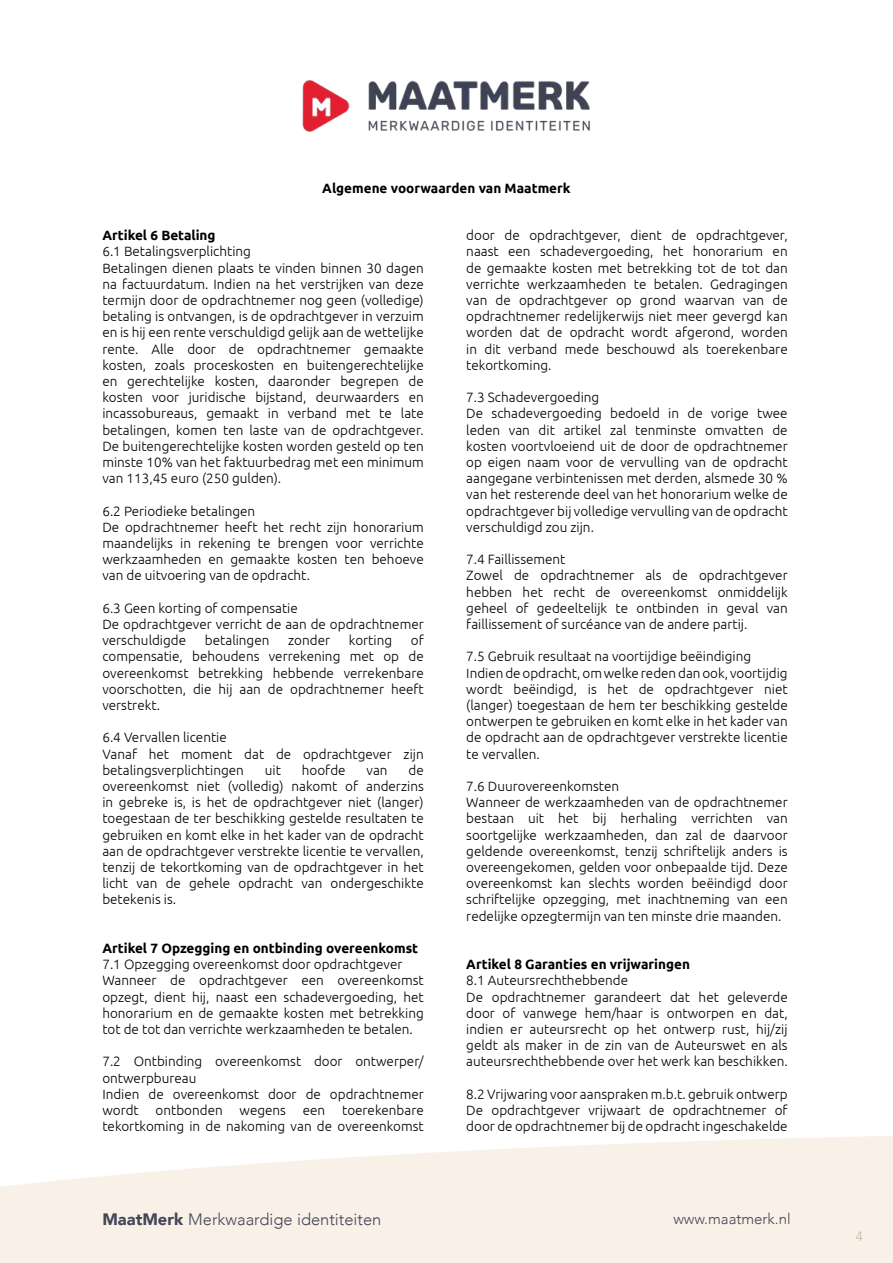
<style>
.page{position:relative;width:893px;height:1263px;background:#fff}
.page>*{position:absolute;margin:0;border:0;box-sizing:border-box;transform-origin:0 0}
.t1{font:300 16.5px "Avenir";color:#444658}
.t2{font:300 15px "Avenir";color:#444658}
.t3{font:300 13.5px/16.2px "Ubuntu";color:#000}
.t4{font:700 13.5px "Ubuntu";color:#000}
.t5{font:300 13.5px "Avenir";color:#c2b5ab}
.s1{font-weight:900}
</style>
<div class="page">
<svg style="left:0;top:1136px;width:893px;height:127px;fill:#f9f1e8"></svg>
<img style="left:302px;top:80px;width:288px;height:52px">
<p class="t4" style="left:322px;top:180px;width:250px">Algemene voorwaarden van Maatmerk</p>
<p class="t4" style="left:102px;top:227px;width:115px">Artikel 6 Betaling</p>
<p class="t3" style="left:102px;top:243px;width:323px">6.1 Betalingsverplichting<br>Betalingen dienen plaats te vinden binnen 30 dagen na factuurdatum. Indien na het verstrijken van deze termijn door de opdrachtnemer nog geen (volledige) betaling is ontvangen, is de opdrachtgever in verzuim en is hij een rente verschuldigd gelijk aan de wettelijke rente. Alle door de opdrachtnemer gemaakte kosten, zoals proceskosten en buitengerechtelijke en gerechtelijke kosten, daaronder begrepen de kosten voor juridische bijstand, deurwaarders en incassobureaus, gemaakt in verband met te late betalingen, komen ten laste van de opdrachtgever.<br>De buitengerechtelijke kosten worden gesteld op ten minste 10% van het faktuurbedrag met een minimum van 113,45 euro (250 gulden).</p>
<p class="t3" style="left:102px;top:502px;width:323px">6.2 Periodieke betalingen<br>De opdrachtnemer heeft het recht zijn honorarium maandelijks in rekening te brengen voor verrichte werkzaamheden en gemaakte kosten ten behoeve van de uitvoering van de opdracht.</p>
<p class="t3" style="left:102px;top:599px;width:323px">6.3 Geen korting of compensatie<br>De opdrachtgever verricht de aan de opdrachtnemer verschuldigde</p>
<p class="t3" style="left:102px;top:632px;width:323px;text-align:justify;text-indent:308px">of compensatie, behoudens verrekening met op de overeenkomst betrekking hebbende verrekenbare voorschotten, die hij aan de opdrachtnemer heeft verstrekt.</p>
<p class="t3" style="left:102px;top:729px;width:323px">6.4 Vervallen licentie<br>Vanaf het moment dat de opdrachtgever zijn betalingsverplichtingen</p>
<p class="t3" style="left:205px;top:632px;width:66px">betalingen</p>
<p class="t3" style="left:288px;top:632px;width:43px">zonder</p>
<p class="t3" style="left:349px;top:632px;width:45px">korting</p>
<p class="t3" style="left:102px;top:761px;width:323px;text-align:justify;text-indent:306px">de overeenkomst niet (volledig) nakomt of anderzins in gebreke is, is het de opdrachtgever niet (langer) toegestaan de ter beschikking gestelde resultaten te gebruiken en komt elke in het kader van de opdracht aan de opdrachtgever verstrekte licentie te vervallen, tenzij de tekortkoming van de opdrachtgever in het licht van de gehele opdracht van ondergeschikte betekenis is.</p>
<p class="t4" style="left:102px;top:940px;width:317px">Artikel 7 Opzegging en ontbinding overeenkomst</p>
<p class="t3" style="left:102px;top:956px;width:323px">7.1 Opzegging overeenkomst door opdrachtgever Wanneer de opdrachtgever een overeenkomst opzegt, dient hij, naast een schadevergoeding, het honorarium en de gemaakte kosten met betrekking tot de tot dan verrichte werkzaamheden te betalen.</p>
<p class="t3" style="left:102px;top:1053px;width:323px">7.2 Ontbinding overeenkomst door ontwerper/ ontwerpbureau<br>Indien de overeenkomst door de opdrachtnemer wordt ontbonden wegens een toerekenbare tekortkoming in de nakoming van de overeenkomst</p>
<p class="t3" style="left:265px;top:761px;width:18px">uit</p>
<p class="t3" style="left:302px;top:761px;width:45px">hoofde</p>
<p class="t3" style="left:367px;top:761px;width:23px">van</p>
<p class="t3" style="left:466px;top:227px;width:323px;text-align:justify">door de opdrachtgever, dient de opdrachtgever, naast een schadevergoeding, het honorarium en de gemaakte kosten met betrekking tot de tot dan verrichte werkzaamheden te betalen. Gedragingen van de opdrachtgever op grond waarvan van de opdrachtnemer redelijkerwijs niet meer gevergd kan worden dat de opdracht wordt afgerond, worden in dit verband mede beschouwd als toerekenbare tekortkoming.</p>
<p class="t3" style="left:466px;top:389px;width:323px">7.3 Schadevergoeding<br>De schadevergoeding bedoeld in de vorige twee leden van dit artikel zal tenminste omvatten de kosten voortvloeiend uit de door de opdrachtnemer op eigen naam voor de vervulling van de opdracht aangegane verbintenissen met derden, alsmede 30 % van het resterende deel van het honorarium welke de opdrachtgever bij volledige vervulling van de opdracht verschuldigd zou zijn.</p>
<p class="t3" style="left:466px;top:551px;width:323px">7.4 Faillissement<br>Zowel de opdrachtnemer als de opdrachtgever hebben het recht de overeenkomst onmiddelijk geheel of gedeeltelijk te ontbinden in geval van faillissement of surcéance van de andere partij.</p>
<p class="t3" style="left:466px;top:648px;width:323px">7.5 Gebruik resultaat na voortijdige beëindiging Indien de opdracht, om welke reden dan ook, voortijdig wordt beëindigd, is het de opdrachtgever niet (langer) toegestaan de hem ter beschikking gestelde ontwerpen te gebruiken en komt elke in het kader van de opdracht aan de opdrachtgever verstrekte licentie te vervallen.</p>
<p class="t3" style="left:466px;top:778px;width:323px">7.6 Duurovereenkomsten<br>Wanneer de werkzaamheden van de opdrachtnemer bestaan uit het bij herhaling verrichten van soortgelijke werkzaamheden, dan zal de daarvoor geldende overeenkomst, tenzij schriftelijk anders is overeengekomen, gelden voor onbepaalde tijd. Deze overeenkomst kan slechts worden beëindigd door schriftelijke opzegging, met inachtneming van een redelijke opzegtermijn van ten minste drie maanden.</p>
<p class="t4" style="left:466px;top:956px;width:225px">Artikel 8 Garanties en vrijwaringen</p>
<p class="t3" style="left:466px;top:972px;width:323px">8.1 Auteursrechthebbende<br>De opdrachtnemer garandeert dat het geleverde door of vanwege hem/haar is ontworpen en dat, indien er auteursrecht op het ontwerp rust, hij/zij geldt als maker in de zin van de Auteurswet en als auteursrechthebbende over het werk kan beschikken.</p>
<p class="t3" style="left:466px;top:1085px;width:323px;text-align:justify">8.2 Vrijwaring voor aanspraken m.b.t. gebruik ontwerp De opdrachtgever vrijwaart de opdrachtnemer of door de opdrachtnemer bij de opdracht ingeschakelde</p>
<p class="t1" style="left:102px;top:1209px;width:280px"><span class="s1">MaatMerk</span> Merkwaardige identiteiten</p>
<p class="t2" style="left:673px;top:1209px;width:119px">www.maatmerk.nl</p>
<p class="t5" style="left:856px;top:1228px;width:9px">4</p>
</div>
